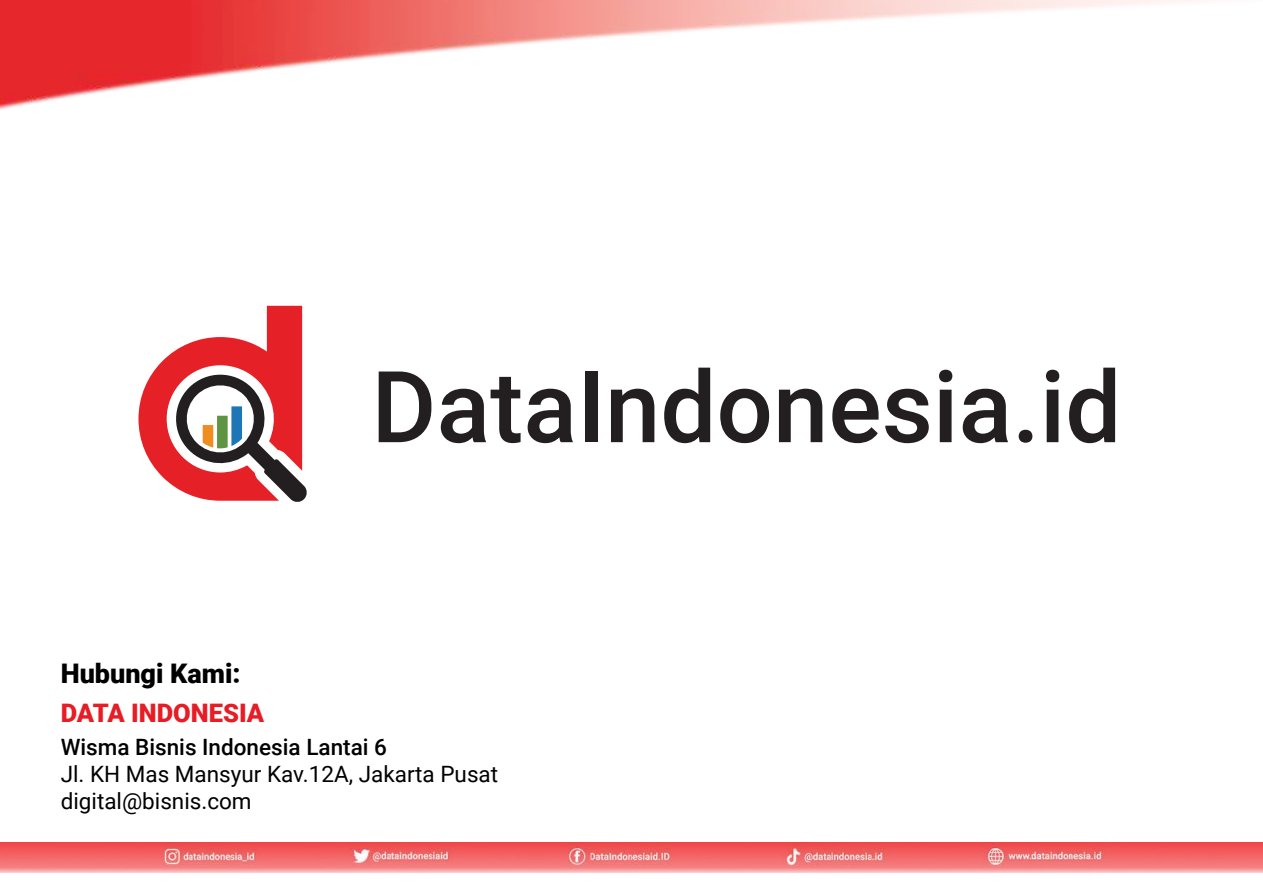
<style>
.page{position:relative;width:1263px;height:893px;background:#fff}
.page>*{position:absolute;margin:0;border:0;box-sizing:border-box;transform-origin:0 0}
.t1{font:900 27px "Roboto";color:#000}
.t2{font:900 25.5px "Roboto";color:#e71c24}
.t3{font:22.5px/27px "Roboto";color:#000}
.t4{font:500 22.5px "Roboto";color:#000}
</style>
<div class="page">
<img style="left:0;top:0;width:1202px;height:110px">
<img style="left:0;top:842px;width:1263px;height:31px">
<svg style="left:138px;top:306px;width:169px;height:196px"></svg>
<svg style="left:379px;top:371px;width:52px;height:71px"></svg>
<svg style="left:441px;top:377px;width:80px;height:66px"></svg>
<svg style="left:528px;top:389px;width:45px;height:54px"></svg>
<div style="left:585px;top:371px;width:12px;height:71px;background:#231f20"></div>
<svg style="left:611px;top:389px;width:43px;height:53px"></svg>
<svg style="left:664px;top:368px;width:46px;height:75px"></svg>
<svg style="left:720px;top:389px;width:49px;height:54px"></svg>
<svg style="left:779px;top:389px;width:43px;height:53px"></svg>
<svg style="left:832px;top:389px;width:46px;height:54px"></svg>
<svg style="left:885px;top:389px;width:44px;height:54px"></svg>
<svg style="left:939px;top:370px;width:13px;height:72px"></svg>
<svg style="left:963px;top:389px;width:45px;height:54px"></svg>
<svg style="left:1019px;top:430px;width:13px;height:13px"></svg>
<svg style="left:1046px;top:370px;width:13px;height:72px"></svg>
<svg style="left:1069px;top:368px;width:46px;height:75px"></svg>
<p class="t1" style="left:61px;top:654px;width:181px">Hubungi Kami:</p>
<p class="t2" style="left:61px;top:695px;width:205px">DATA INDONESIA</p>
<p class="t4" style="left:61px;top:731px;width:328px">Wisma Bisnis Indonesia Lantai 6</p>
<p class="t3" style="left:61px;top:759px;width:439px">Jl. KH Mas Mansyur Kav.12A, Jakarta Pusat digital@bisnis.com</p>
</div>
